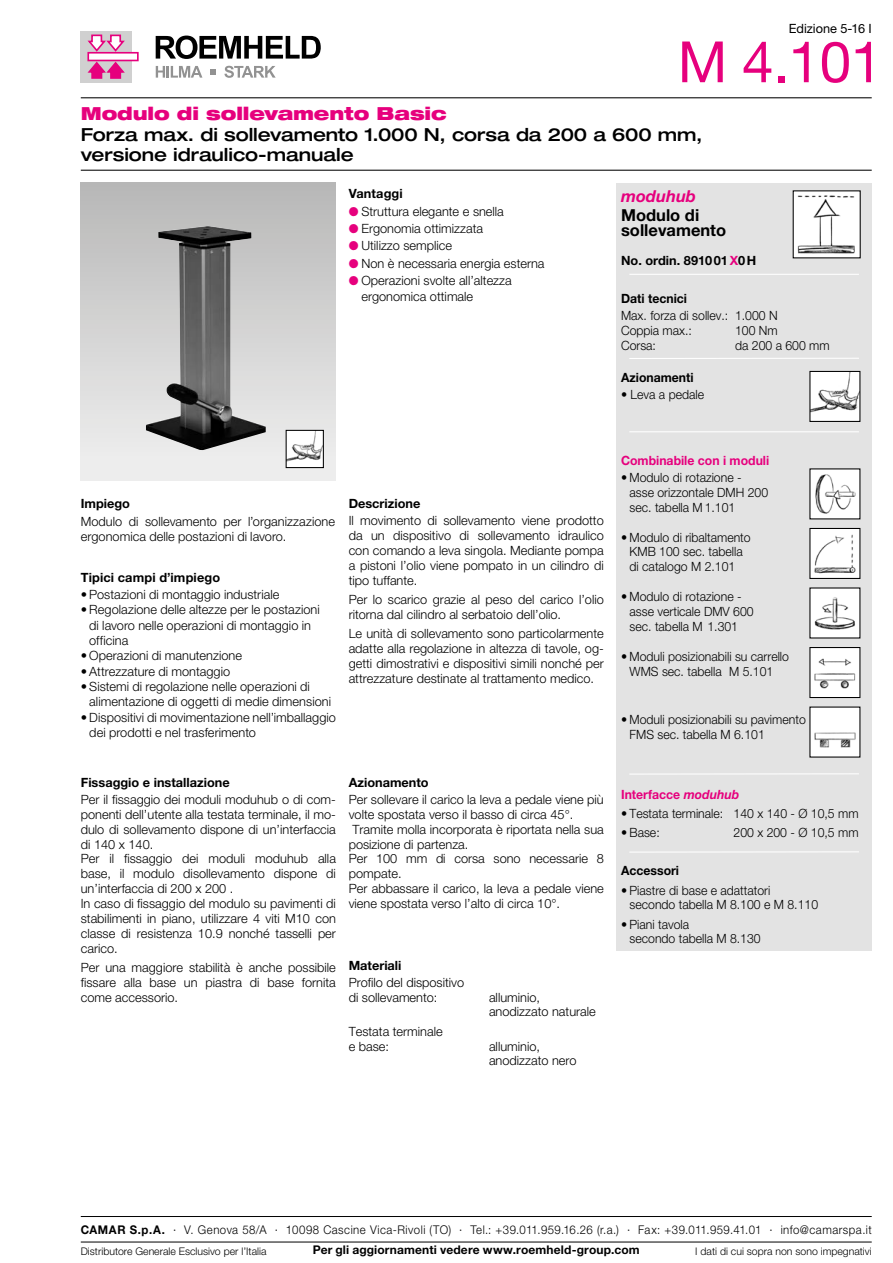
<style>
.page{position:relative;width:893px;height:1263px;background:#fff}
.page>*{position:absolute;margin:0;border:0;box-sizing:border-box;transform-origin:0 0}
.t1{font:57px "Helvetica Neue LT Pro";color:#e6007d}
.t2{font:500 expanded 18px/20.2px "Helvetica Neue LT Pro";letter-spacing:-.005em;color:#000}
.t3{font:900 expanded 18px "Helvetica Neue LT Pro";letter-spacing:-.01em;color:#e6007d}
.t4{font:700 16.5px/14.9px "Helvetica Neue LT Pro";color:#000}
.t5{font:italic 700 16.5px "Helvetica Neue LT Pro";color:#e6007d}
.t6{font:300 12.75px/14.9px "Helvetica Neue LT Pro";color:#000}
.t7{font:300 12.75px/14.9px "Helvetica Neue LT Pro";color:#000;scale:.96 1}
.t8{font:700 12.75px "Helvetica Neue LT Pro";color:#000}
.t9{font:700 12.75px "Helvetica Neue LT Pro";color:#e6007d;scale:.96 1}
.t10{font:700 12.75px "Helvetica Neue LT Pro";color:#000;scale:.96 1}
.t11{font:12.75px "Helvetica Neue LT Pro";letter-spacing:-.005em;color:#000}
.t12{font:300 12px "Helvetica Neue LT Pro";letter-spacing:.045em;color:#000;scale:.95 1}
.t13{font:700 12px "Helvetica Neue LT Pro";letter-spacing:.015em;color:#000}
.t14{font:300 10.5px "Helvetica Neue LT Pro";color:#000}
.s1{color:#e6007d}
.s2{font-style:italic}
.s3{font-weight:700}
</style>
<div class="page">
<div style="left:81px;top:31px;width:51px;height:51px;background:#d0d0d0"></div>
<svg style="left:87px;top:52px;width:52px;height:9px"></svg>
<svg style="left:87px;top:34px;width:40px;height:19px"></svg>
<svg style="left:87px;top:60px;width:40px;height:19px"></svg>
<svg style="left:156px;top:36px;width:165px;height:23px"></svg>
<svg style="left:156px;top:66px;width:46px;height:12px"></svg>
<svg style="left:224px;top:66px;width:52px;height:12px"></svg>
<svg style="left:210px;top:69px;width:6px;height:6px"></svg>
<hr style="left:81px;top:170px;width:791px;height:1px;background:#000">
<hr style="left:81px;top:97px;width:791px;height:1px;background:#000">
<div style="left:617px;top:183px;width:255px;height:102px;background:#e3e3e3"></div>
<div style="left:81px;top:183px;width:255px;height:297px;background:linear-gradient(to bottom,#b8b8b8,#f0f0f0)"></div>
<img style="left:146px;top:226px;width:120px;height:224px">
<div style="left:617px;top:284px;width:255px;height:666px;background:#e3e3e3"></div>
<div style="left:793px;top:191px;width:67px;height:67px;background:#fff"></div>
<img style="left:797px;top:195px;width:58px;height:59px">
<img style="left:811px;top:373px;width:47px;height:47px">
<div style="left:809px;top:371px;width:51px;height:51px;border:1px solid #000"></div>
<hr style="left:629px;top:274px;width:230px;height:1px;background:#fff">
<hr style="left:629px;top:358px;width:230px;height:1px;background:#fff">
<hr style="left:629px;top:431px;width:230px;height:1px;background:#fff">
<hr style="left:629px;top:851px;width:230px;height:2px;background:#fff">
<hr style="left:629px;top:773px;width:230px;height:2px;background:#fff">
<img style="left:288px;top:432px;width:34px;height:34px">
<div style="left:286px;top:430px;width:38px;height:38px;border:1px solid #000"></div>
<div style="left:810px;top:469px;width:50px;height:50px;background:#fff"></div>
<img style="left:815px;top:474px;width:41px;height:40px">
<div style="left:810px;top:528px;width:50px;height:50px;background:#fff"></div>
<img style="left:814px;top:534px;width:42px;height:40px">
<div style="left:809px;top:528px;width:51px;height:51px;border:1px solid #000"></div>
<div style="left:810px;top:647px;width:50px;height:50px;background:#fff"></div>
<img style="left:814px;top:658px;width:42px;height:31px">
<div style="left:809px;top:647px;width:51px;height:51px;border:1px solid #000"></div>
<div style="left:810px;top:588px;width:50px;height:50px;background:#fff"></div>
<img style="left:814px;top:597px;width:41px;height:33px">
<div style="left:810px;top:707px;width:50px;height:50px;background:#fff"></div>
<img style="left:814px;top:732px;width:42px;height:16px">
<hr style="left:81px;top:1242px;width:791px;height:1px;background:#000">
<hr style="left:81px;top:1216px;width:791px;height:1px;background:#000">
<p class="t11" style="left:789px;top:20px;width:84px">Edizione 5-16 I</p>
<h1 class="t1" style="left:678px;top:27px;width:206px">M 4.101</h1>
<h2 class="t3" style="left:81px;top:102px;width:367px">Modulo di sollevamento Basic</h2>
<h2 class="t2" style="left:81px;top:123px;width:623px">Forza max. di sollevamento 1.000 N, corsa da 200 a 600 mm, versione idraulico-manuale</h2>
<p class="t8" style="left:349px;top:186px;width:56px">Vantaggi</p>
<p class="t6" style="left:349px;top:203px;width:157px"><span class="s1">●</span> Struttura elegante e snella</p>
<p class="t6" style="left:349px;top:221px;width:136px"><span class="s1">●</span> Ergonomia ottimizzata</p>
<p class="t6" style="left:349px;top:238px;width:105px"><span class="s1">●</span> Utilizzo semplice</p>
<p class="t6" style="left:349px;top:256px;width:197px"><span class="s1">●</span> Non è necessaria energia esterna</p>
<p class="t6" style="left:361px;top:273px;width:152px;line-height:15.3px;text-indent:-13px"><span class="s1">●</span> Operazioni svolte all’altezza ergonomica ottimale</p>
<p class="t5" style="left:621px;top:186px;width:77px">moduhub</p>
<p class="t4" style="left:621px;top:208px;width:107px">Modulo di sollevamento</p>
<p class="t8" style="left:621px;top:252px;width:137px">No. ordin. 891001<span class="s1">X</span>0H</p>
<p class="t10" style="left:621px;top:291px;width:70px">Dati tecnici</p>
<p class="t7" style="left:621px;top:308px;width:165px">Max. forza di sollev.: 1.000 N<br>Coppia max.:</p>
<p class="t7" style="left:735px;top:323px;width:46px">100 Nm</p>
<p class="t7" style="left:621px;top:338px;width:38px">Corsa:</p>
<p class="t7" style="left:735px;top:338px;width:100px">da 200 a 600 mm</p>
<p class="t10" style="left:621px;top:370px;width:77px">Azionamenti</p>
<p class="t7" style="left:621px;top:387px;width:88px">• Leva a pedale</p>
<p class="t8" style="left:81px;top:496px;width:51px">Impiego</p>
<p class="t6" style="left:81px;top:513px;width:256px;line-height:15.3px">Modulo di sollevamento per l’organizzazione ergonomica delle postazioni di lavoro.</p>
<p class="t8" style="left:81px;top:569px;width:141px">Tipici campi d’impiego</p>
<p class="t6" style="left:81px;top:587px;width:200px">• Postazioni di montaggio industriale</p>
<p class="t6" style="left:89px;top:602px;width:232px;line-height:15.3px;text-indent:-9px">• Regolazione delle altezze per le postazioni di lavoro nelle operazioni di montaggio in officina</p>
<p class="t6" style="left:81px;top:648px;width:163px">• Operazioni di manutenzione</p>
<p class="t6" style="left:81px;top:663px;width:151px">• Attrezzature di montaggio</p>
<p class="t6" style="left:89px;top:678px;width:243px;line-height:15.3px;text-indent:-9px">• Sistemi di regolazione nelle operazioni di alimentazione di oggetti di medie dimensioni</p>
<p class="t6" style="left:89px;top:709px;width:248px;line-height:15.3px;text-indent:-9px">• Dispositivi di movimentazione nell’imballaggio dei prodotti e nel trasferimento</p>
<p class="t8" style="left:349px;top:496px;width:73px">Descrizione</p>
<p class="t6" style="left:349px;top:513px;width:257px;text-align:justify">Il movimento di sollevamento viene prodotto da un dispositivo di sollevamento idraulico con comando a leva singola. Mediante pompa a pistoni l’olio viene pompato in un cilindro di tipo tuffante.</p>
<p class="t6" style="left:349px;top:592px;width:257px">Per lo scarico grazie al peso del carico l’olio ritorna dal cilindro al serbatoio dell’olio.</p>
<p class="t6" style="left:349px;top:626px;width:257px;text-align:justify">Le unità di sollevamento sono particolarmente adatte alla regolazione in altezza di tavole, og&shy;getti dimostrativi e dispositivi simili nonché per attrezzature destinate al trattamento medico.</p>
<p class="t8" style="left:81px;top:774px;width:150px">Fissaggio e installazione</p>
<p class="t6" style="left:81px;top:792px;width:257px">Per il fissaggio dei moduli moduhub o di com&shy;ponenti dell’utente alla testata terminale, il mo&shy;dulo di sollevamento dispone di un’interfaccia di 140 x 140.<br>Per il fissaggio dei moduli moduhub alla base, il modulo disollevamento dispone di un’interfaccia di 200 x 200 .<br>In caso di fissaggio del modulo su pavimenti di stabilimenti in piano, utilizzare 4 viti M10 con classe di resistenza 10.9 nonché tasselli per carico.</p>
<p class="t6" style="left:81px;top:960px;width:257px;text-align:justify">Per una maggiore stabilità è anche possibile fissare alla base un piastra di base fornita come accessorio.</p>
<p class="t8" style="left:349px;top:774px;width:82px">Azionamento</p>
<p class="t6" style="left:349px;top:792px;width:257px">Per sollevare il carico la leva a pedale viene più volte spostata verso il basso di circa 45°.<br>Tramite molla incorporata è riportata nella sua posizione di partenza.<br>Per 100 mm di corsa sono necessarie 8 pompate.<br>Per abbassare il carico, la leva a pedale viene viene spostata verso l’alto di circa 10°.</p>
<p class="t8" style="left:349px;top:957px;width:54px">Materiali</p>
<p class="t6" style="left:349px;top:974px;width:117px">Profilo del dispositivo di sollevamento:</p>
<p class="t6" style="left:349px;top:1023px;width:96px">Testata terminale e base:</p>
<p class="t6" style="left:489px;top:989px;width:108px">alluminio, anodizzato naturale</p>
<p class="t6" style="left:489px;top:1038px;width:89px">alluminio, anodizzato nero</p>
<p class="t9" style="left:621px;top:453px;width:156px">Combinabile con i moduli</p>
<p class="t7" style="left:630px;top:470px;width:146px;text-indent:-8px">• Modulo di rotazione - asse orizzontale DMH 200 sec. tabella M 1.101</p>
<p class="t7" style="left:621px;top:529px;width:137px;text-align:center">• Modulo di ribaltamento<br>KMB 100 sec. tabella<br>di catalogo M 2.101</p>
<p class="t7" style="left:630px;top:589px;width:131px;text-indent:-8px">• Modulo di rotazione - asse verticale DMV 600 sec. tabella M 1.301</p>
<p class="t7" style="left:621px;top:648px;width:176px;text-align:center">• Moduli posizionabili su carrello<br>WMS sec. tabella M 5.101</p>
<p class="t7" style="left:630px;top:712px;width:185px;text-indent:-8px">• Moduli posizionabili su pavimento<br>FMS sec. tabella M 6.101</p>
<p class="t9" style="left:621px;top:786px;width:125px">Interfacce <span class="s2">moduhub</span></p>
<p class="t7" style="left:621px;top:806px;width:249px">• Testata terminale: 140 x 140 - Ø 10,5 mm</p>
<p class="t7" style="left:621px;top:825px;width:42px">• Base:</p>
<p class="t7" style="left:734px;top:825px;width:132px">200 x 200 - Ø 10,5 mm</p>
<p class="t10" style="left:621px;top:863px;width:62px">Accessori</p>
<p class="t7" style="left:630px;top:882px;width:198px;text-indent:-9px">• Piastre di base e adattatori secondo tabella M 8.100 e M 8.110</p>
<p class="t7" style="left:630px;top:916px;width:138px;text-indent:-8px">• Piani tavola<br>secondo tabella M 8.130</p>
<p class="t12" style="left:81px;top:1222px;width:834px"><span class="s3">CAMAR S.p.A.</span> · V. Genova 58/A · 10098 Cascine Vica-Rivoli (TO) · Tel.: +39.011.959.16.26 (r.a.) · Fax: +39.011.959.41.01 · info@camarspa.it</p>
<p class="t14" style="left:81px;top:1244px;width:187px">Distributore Generale Esclusivo per l’Italia</p>
<p class="t13" style="left:313px;top:1242px;width:329px">Per gli aggiornamenti vedere www.roemheld-group.com</p>
<p class="t14" style="left:695px;top:1244px;width:178px">I dati di cui sopra non sono impegnativi</p>
</div>
